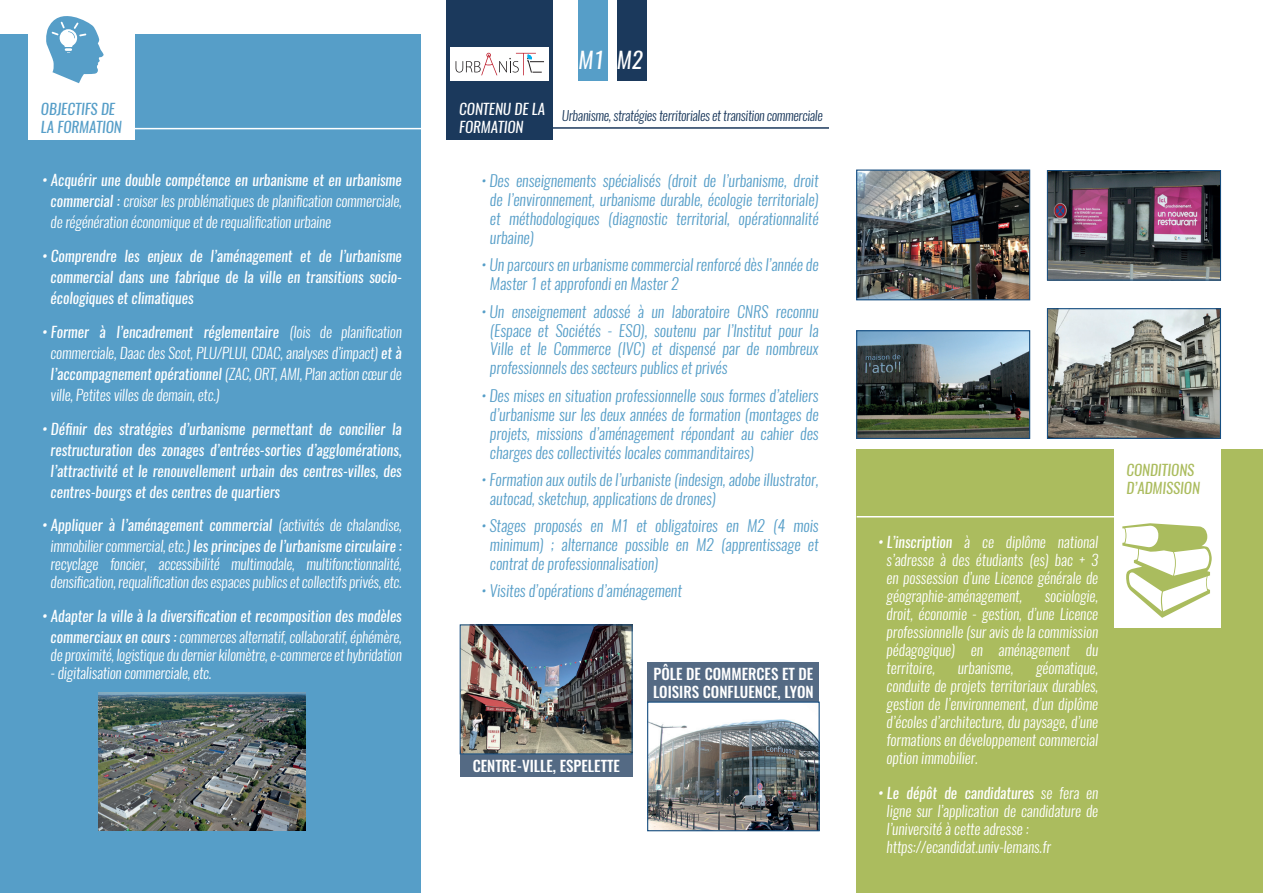
<style>
.page{position:relative;width:1263px;height:893px;background:#fff}
.page>*{position:absolute;margin:0;border:0;box-sizing:border-box;transform-origin:0 0}
.t1{font:italic 22.5px "Oswald";color:#fff}
.t2{font:italic 300 15.75px/18.9px "Oswald";color:#569ec8;text-align:justify}
.t3{font:italic 300 15px/18px "Oswald";letter-spacing:-.01em;color:#fff;text-align:justify}
.t4{font:italic 15px/21px "Oswald";color:#fff;text-align:justify}
.t5{font:500 15px/18px "Oswald";color:#fff}
.t6{font:italic 15px/18px "Oswald";color:#569ec8}
.t7{font:italic 15px/18px "Oswald";color:#abbc5e}
.t8{font:italic 300 13.5px "Oswald";letter-spacing:-.02em;color:#1b395c}
.s1{font-weight:400}
.s2{font-weight:300}
</style>
<div class="page">
<div style="left:857px;top:449px;width:406px;height:444px;background:#abbc5e"></div>
<div style="left:0;top:34px;width:421px;height:859px;background:#569ec8"></div>
<div style="left:28px;top:0;width:107px;height:139px;background:#fff"></div>
<hr style="left:126px;top:128px;width:295px;height:1px;background:#fff">
<svg style="left:46px;top:16px;width:58px;height:67px"></svg>
<div style="left:446px;top:0;width:107px;height:139px;background:#1b395c"></div>
<hr style="left:523px;top:127px;width:306px;height:2px;background:#1b395c">
<div style="left:579px;top:0;width:29px;height:80px;background:#569ec8"></div>
<div style="left:617px;top:0;width:29px;height:80px;background:#1b395c"></div>
<div style="left:450px;top:47px;width:99px;height:34px;background:#fff"></div>
<svg style="left:456px;top:53px;width:88px;height:22px"></svg>
<div style="left:1113px;top:438px;width:107px;height:190px;background:#fff"></div>
<hr style="left:857px;top:516px;width:296px;height:1px;background:#fff">
<svg style="left:1122px;top:523px;width:90px;height:95px"></svg>
<img style="left:1049px;top:310px;width:170px;height:127px">
<div style="left:1047px;top:308px;width:174px;height:131px;border:1px solid #164e81"></div>
<img style="left:858px;top:172px;width:170px;height:126px">
<div style="left:856px;top:170px;width:174px;height:130px;border:1px solid #164e81"></div>
<img style="left:1049px;top:172px;width:170px;height:107px">
<div style="left:1047px;top:170px;width:174px;height:111px;border:1px solid #164e81"></div>
<img style="left:858px;top:332px;width:170px;height:105px">
<div style="left:856px;top:330px;width:174px;height:109px;border:1px solid #164e81"></div>
<img style="left:98px;top:693px;width:207px;height:138px">
<div style="left:460px;top:754px;width:172px;height:22px;background:#546a84"></div>
<div style="left:648px;top:662px;width:171px;height:40px;background:#546a84"></div>
<img style="left:649px;top:719px;width:169px;height:110px">
<div style="left:647px;top:702px;width:173px;height:129px;border:1px solid #164e81"></div>
<img style="left:462px;top:627px;width:168px;height:125px">
<div style="left:460px;top:625px;width:172px;height:129px;border:1px solid #164e81"></div>
<p class="t6" style="left:41px;top:100px;width:82px">OBJECTIFS DE<br>LA FORMATION</p>
<p class="t3" style="left:51px;top:170px;width:353px;line-height:21px;text-indent:-9px"><span class="s1">• Acquérir une double compétence en urbanisme et en urbanisme commercial :</span> croiser les problématiques de planification commerciale, de régénération économique et de requalification urbaine</p>
<p class="t4" style="left:51px;top:246px;width:353px;text-indent:-9px">• Comprendre les enjeux de l’aménagement et de l’urbanisme commercial dans une fabrique de la ville en transitions socio&shy;écologiques et climatiques</p>
<p class="t3" style="left:51px;top:321px;width:353px;line-height:21px;text-indent:-9px"><span class="s1">• Former à l’encadrement réglementaire</span> (lois de planification commerciale, Daac des Scot, PLU/PLUI, CDAC, analyses d’impact) <span class="s1">et à l’accompagnement opérationnel</span> (ZAC, ORT, AMI, Plan action cœur de ville, Petites villes de demain, etc.)</p>
<p class="t4" style="left:51px;top:418px;width:353px;text-indent:-9px">• Définir des stratégies d’urbanisme permettant de concilier la restructuration des zonages d’entrées-sorties d’agglomérations, l’attractivité et le renouvellement urbain des centres-villes, des centres-bourgs et des centres de quartiers</p>
<p class="t4" style="left:42px;top:515px;width:361px;text-align:center">• Appliquer à l’aménagement commercial <span class="s2">(activités de chalandise, immobilier commercial, etc.)</span> les principes de l’urbanisme circulaire :</p>
<p class="t3" style="left:51px;top:555px;width:353px">recyclage foncier, accessibilité multimodale, multifonctionnalité, densification, requalification des espaces publics et collectifs privés, etc.</p>
<p class="t4" style="left:42px;top:606px;width:361px;text-align:center">• Adapter la ville à la diversification et recomposition des modèles commerciaux en cours : <span class="s2">commerces alternatif, collaboratif, éphémère,</span></p>
<p class="t3" style="left:51px;top:646px;width:353px">de proximité, logistique du dernier kilomètre, e-commerce et hybridation</p>
<p class="t3" style="left:51px;top:664px;width:162px">- digitalisation commerciale, etc.</p>
<p class="t4" style="left:459px;top:100px;width:87px;line-height:18px">CONTENU DE LA<br>FORMATION</p>
<h1 class="t1" style="left:579px;top:44px;width:66px">M1 M2</h1>
<p class="t8" style="left:562px;top:106px;width:262px">Urbanisme, stratégies territoriales et transition commerciale</p>
<p class="t2" style="left:490px;top:171px;width:330px;text-indent:-9px">• Des enseignements spécialisés (droit de l’urbanisme, droit de l’environnement, urbanisme durable, écologie territoriale) et méthodologiques (diagnostic territorial, opérationnalité urbaine)</p>
<p class="t2" style="left:490px;top:255px;width:330px;text-indent:-9px">• Un parcours en urbanisme commercial renforcé dès l’année de<br>Master 1 et approfondi en Master 2</p>
<p class="t2" style="left:490px;top:302px;width:330px;text-indent:-9px">• Un enseignement adossé à un laboratoire CNRS reconnu (Espace et Sociétés - ESO), soutenu par l’Institut pour la Ville et le Commerce (IVC) et dispensé par de nombreux professionnels des secteurs publics et privés</p>
<p class="t2" style="left:490px;top:386px;width:330px;text-indent:-9px">• Des mises en situation professionnelle sous formes d’ateliers d’urbanisme sur les deux années de formation (montages de projets, missions d’aménagement répondant au cahier des charges des collectivités locales commanditaires)</p>
<p class="t2" style="left:490px;top:470px;width:330px;text-indent:-9px">• Formation aux outils de l’urbaniste (indesign, adobe illustrator, autocad, sketchup, applications de drones)</p>
<p class="t2" style="left:490px;top:516px;width:330px;text-indent:-9px">• Stages proposés en M1 et obligatoires en M2 (4 mois minimum) ; alternance possible en M2 (apprentissage et contrat de professionnalisation)</p>
<p class="t2" style="left:481px;top:581px;width:202px">• Visites d’opérations d’aménagement</p>
<p class="t5" style="left:473px;top:758px;width:149px">CENTRE-VILLE, ESPELETTE</p>
<p class="t5" style="left:653px;top:666px;width:162px">PÔLE DE COMMERCES ET DE<br>LOISIRS CONFLUENCE, LYON</p>
<p class="t3" style="left:887px;top:532px;width:213px;text-indent:-9px"><span class="s1">• L’inscription</span> à ce diplôme national s’adresse à des étudiants (es) bac + 3 en possession d’une Licence générale de géographie-aménagement,</p>
<p class="t3" style="left:887px;top:586px;width:213px;text-indent:158px">sociologie, droit, économie - gestion, d’une Licence professionnelle (sur avis de la commission pédagogique) en aménagement du territoire,</p>
<p class="t3" style="left:887px;top:658px;width:213px;text-indent:149px">géomatique, conduite de projets territoriaux durables, gestion de l’environnement, d’un diplôme d’écoles d’architecture, du paysage, d’une formations en développement commercial option immobilier.</p>
<p class="t3" style="left:887px;top:783px;width:213px;text-align:left;text-indent:-9px"><span class="s1">• Le dépôt de candidatures</span> se fera en ligne sur l’application de candidature de l’université à cette adresse : https://ecandidat.univ-lemans.fr</p>
<p class="t3" style="left:958px;top:658px;width:57px">urbanisme,</p>
<p class="t7" style="left:1126px;top:461px;width:75px">CONDITIONS<br>D’ADMISSION</p>
</div>
